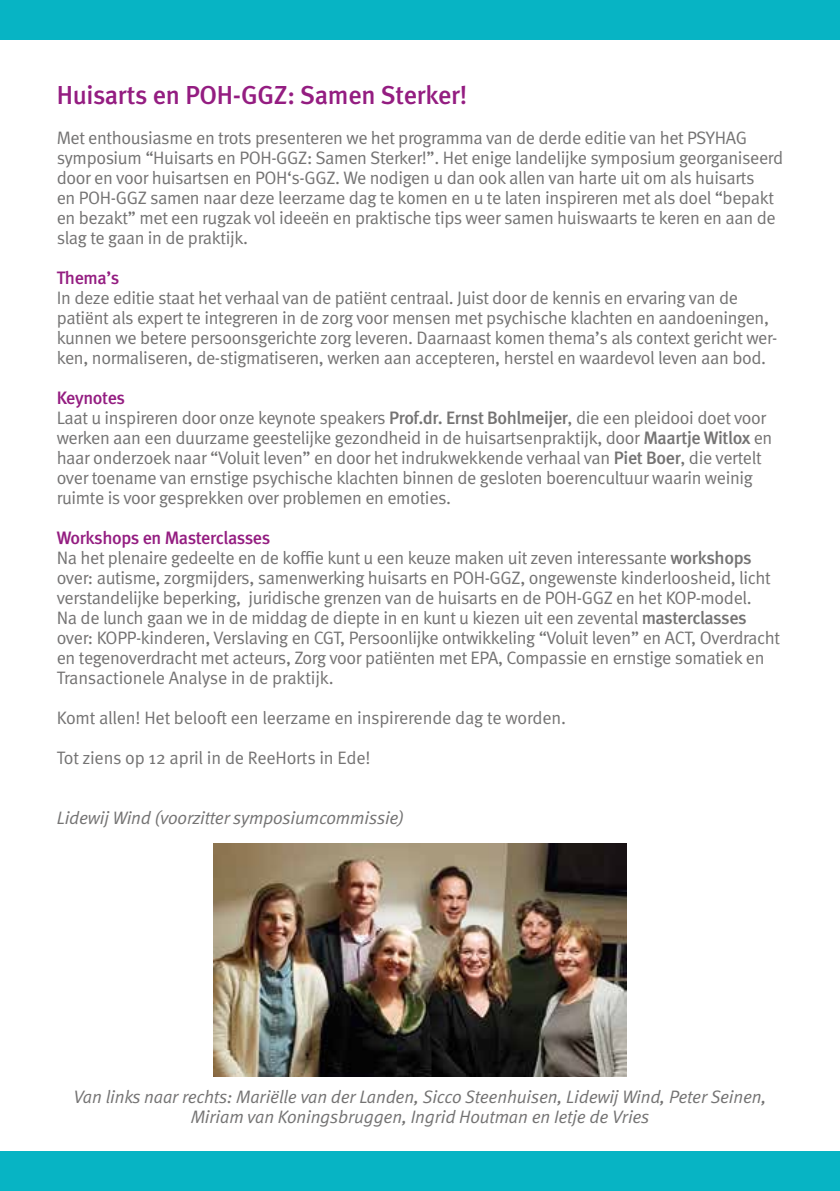
<style>
.page{position:relative;width:840px;height:1191px;background:#fff}
.page>*{position:absolute;margin:0;border:0;box-sizing:border-box;transform-origin:0 0}
.t1{font:500 26px "Meta";letter-spacing:-.01em;color:#941d81}
.t2{font:18px/20px "Meta Normal";letter-spacing:-.02em;color:#747373}
.t3{font:italic 18px/20px "Meta Normal";letter-spacing:-.01em;color:#747373;text-align:center}
.t4{font:500 18px "Meta";letter-spacing:-.025em;color:#941d81}
.s1{font-family:"Meta";font-weight:500}
</style>
<div class="page">
<div style="left:0;top:0;width:839px;height:40px;background:#07b4c4"></div>
<div style="left:0;top:1151px;width:839px;height:40px;background:#07b4c4"></div>
<img style="left:213px;top:843px;width:413px;height:233px">
<h1 class="t1" style="left:57px;top:79px;width:411px">Huisarts en POH-GGZ: Samen Sterker!</h1>
<p class="t2" style="left:57px;top:127px;width:727px">Met enthousiasme en trots presenteren we het programma van de derde editie van het PSYHAG symposium “Huisarts en POH-GGZ: Samen Sterker!”. Het enige landelijke symposium georganiseerd door en voor huisartsen en POH‘s-GGZ. We nodigen u dan ook allen van harte uit om als huisarts<br>en POH-GGZ samen naar deze leerzame dag te komen en u te laten inspireren met als doel “bepakt en bezakt” met een rugzak vol ideeën en praktische tips weer samen huiswaarts te keren en aan de slag te gaan in de praktijk.</p>
<p class="t4" style="left:57px;top:267px;width:64px">Thema’s</p>
<p class="t2" style="left:57px;top:287px;width:721px">In deze editie staat het verhaal van de patiënt centraal. Juist door de kennis en ervaring van de patiënt als expert te integreren in de zorg voor mensen met psychische klachten en aandoeningen, kunnen we betere persoonsgerichte zorg leveren. Daarnaast komen thema’s als context gericht wer&shy;ken, normaliseren, de-stigmatiseren, werken aan accepteren, herstel en waardevol leven aan bod.</p>
<p class="t4" style="left:57px;top:387px;width:70px">Keynotes</p>
<p class="t2" style="left:57px;top:407px;width:716px">Laat u inspireren door onze keynote speakers <span class="s1">Prof.dr. Ernst Bohlmeijer</span>, die een pleidooi doet voor werken aan een duurzame geestelijke gezondheid in de huisartsenpraktijk, door <span class="s1">Maartje Witlox</span> en haar onderzoek naar “Voluit leven” en door het indrukwekkende verhaal van <span class="s1">Piet Boer</span>, die vertelt over toename van ernstige psychische klachten binnen de gesloten boerencultuur waarin weinig ruimte is voor gesprekken over problemen en emoties.</p>
<p class="t4" style="left:57px;top:527px;width:215px">Workshops en Masterclasses</p>
<p class="t2" style="left:57px;top:547px;width:724px">Na het plenaire gedeelte en de koffie kunt u een keuze maken uit zeven interessante <span class="s1">workshops </span>over: autisme, zorgmijders, samenwerking huisarts en POH-GGZ, ongewenste kinderloosheid, licht verstandelijke beperking, juridische grenzen van de huisarts en de POH-GGZ en het KOP-model.<br>Na de lunch gaan we in de middag de diepte in en kunt u kiezen uit een zevental <span class="s1">masterclasses </span>over: KOPP-kinderen, Verslaving en CGT, Persoonlijke ontwikkeling “Voluit leven” en ACT, Overdracht en tegenoverdracht met acteurs, Zorg voor patiënten met EPA, Compassie en ernstige somatiek en Transactionele Analyse in de praktijk.</p>
<p class="t2" style="left:57px;top:707px;width:510px">Komt allen! Het belooft een leerzame en inspirerende dag te worden.</p>
<p class="t2" style="left:57px;top:747px;width:315px">Tot ziens op 12 april in de ReeHorts in Ede!</p>
<p class="t3" style="left:57px;top:807px;width:348px">Lidewij Wind (voorzitter symposiumcommissie)</p>
<p class="t3" style="left:73px;top:1086px;width:694px">Van links naar rechts: Mariëlle van der Landen, Sicco Steenhuisen, Lidewij Wind, Peter Seinen,<br>Miriam van Koningsbruggen, Ingrid Houtman en Ietje de Vries</p>
</div>
